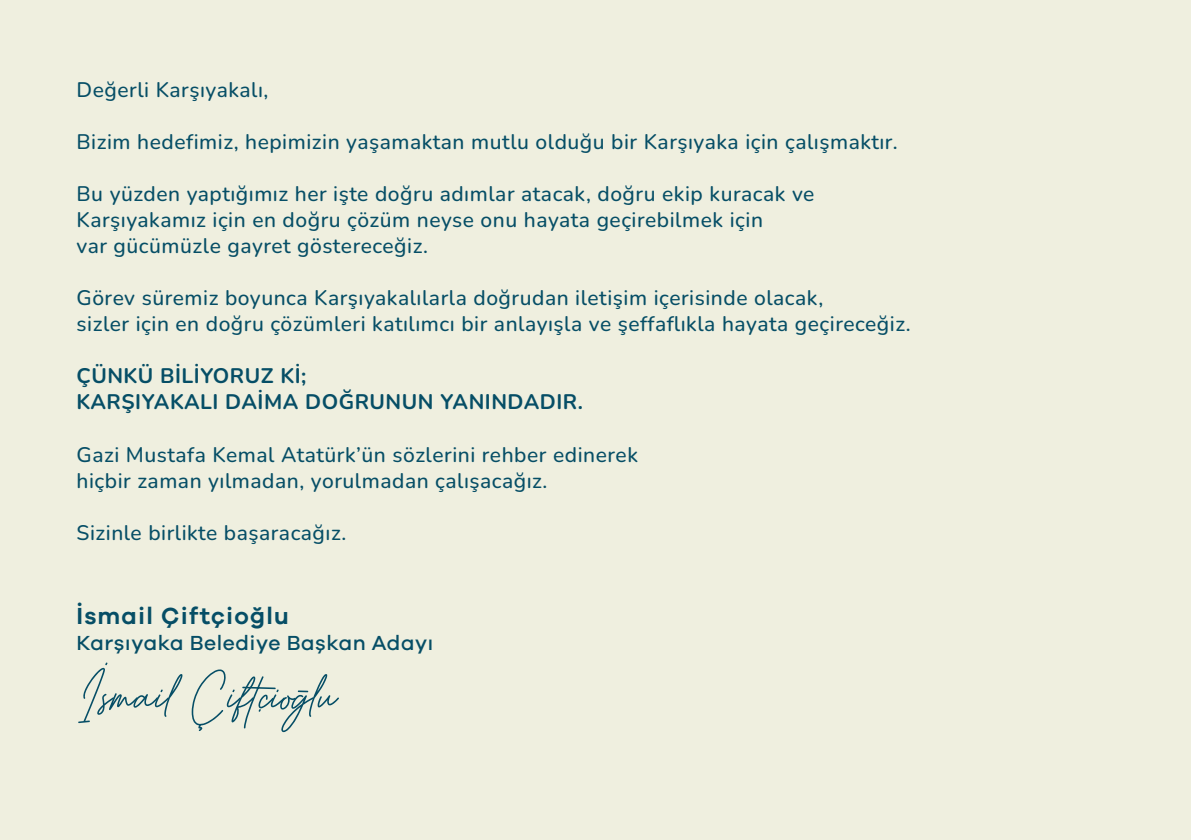
<style>
.page{position:relative;width:1191px;height:840px;background:#fff}
.page>*{position:absolute;margin:0;border:0;box-sizing:border-box;transform-origin:0 0}
.t1{font:80.6px "Better Grade";letter-spacing:.01em;color:#064e66}
.t2{font:600 24px "Galano Grotesque";letter-spacing:.05em;color:#064e66}
.t3{font:500 21px/26px "Nunito";letter-spacing:.025em;color:#064e66}
.t4{font:700 21px/26px "Nunito";letter-spacing:.025em;color:#064e66}
.t5{font:500 21px "Galano Grotesque";letter-spacing:.025em;color:#064e66}
</style>
<div class="page">
<div style="left:0;top:0;width:1191px;height:839px;background:#efefdf"></div>
<svg style="left:298px;top:690px;width:10px;height:2px"></svg>
<p class="t3" style="left:76px;top:76px;width:193px">Değerli Karşıyakalı,</p>
<p class="t3" style="left:76px;top:128px;width:822px">Bizim hedefimiz, hepimizin yaşamaktan mutlu olduğu bir Karşıyaka için çalışmaktır.</p>
<p class="t3" style="left:76px;top:180px;width:739px">Bu yüzden yaptığımız her işte doğru adımlar atacak, doğru ekip kuracak ve<br>Karşıyakamız için en doğru çözüm neyse onu hayata geçirebilmek için<br>var gücümüzle gayret göstereceğiz.</p>
<p class="t3" style="left:76px;top:284px;width:835px">Görev süremiz boyunca Karşıyakalılarla doğrudan iletişim içerisinde olacak,<br>sizler için en doğru çözümleri katılımcı bir anlayışla ve şeffaflıkla hayata geçireceğiz.</p>
<p class="t4" style="left:76px;top:362px;width:508px">ÇÜNKÜ BİLİYORUZ Kİ;<br>KARŞIYAKALI DAİMA DOĞRUNUN YANINDADIR.</p>
<p class="t3" style="left:76px;top:440px;width:563px">Gazi Mustafa Kemal Atatürk’ün sözlerini rehber edinerek hiçbir zaman yılmadan, yorulmadan çalışacağız.</p>
<p class="t3" style="left:76px;top:518px;width:271px">Sizinle birlikte başaracağız.</p>
<p class="t2" style="left:76px;top:600px;width:214px">İsmail Çiftçioğlu</p>
<p class="t5" style="left:76px;top:629px;width:359px">Karşıyaka Belediye Başkan Adayı</p>
<h1 class="t1" style="left:78px;top:656px;width:261px">Ismail Çiftcioglu</h1>
</div>
